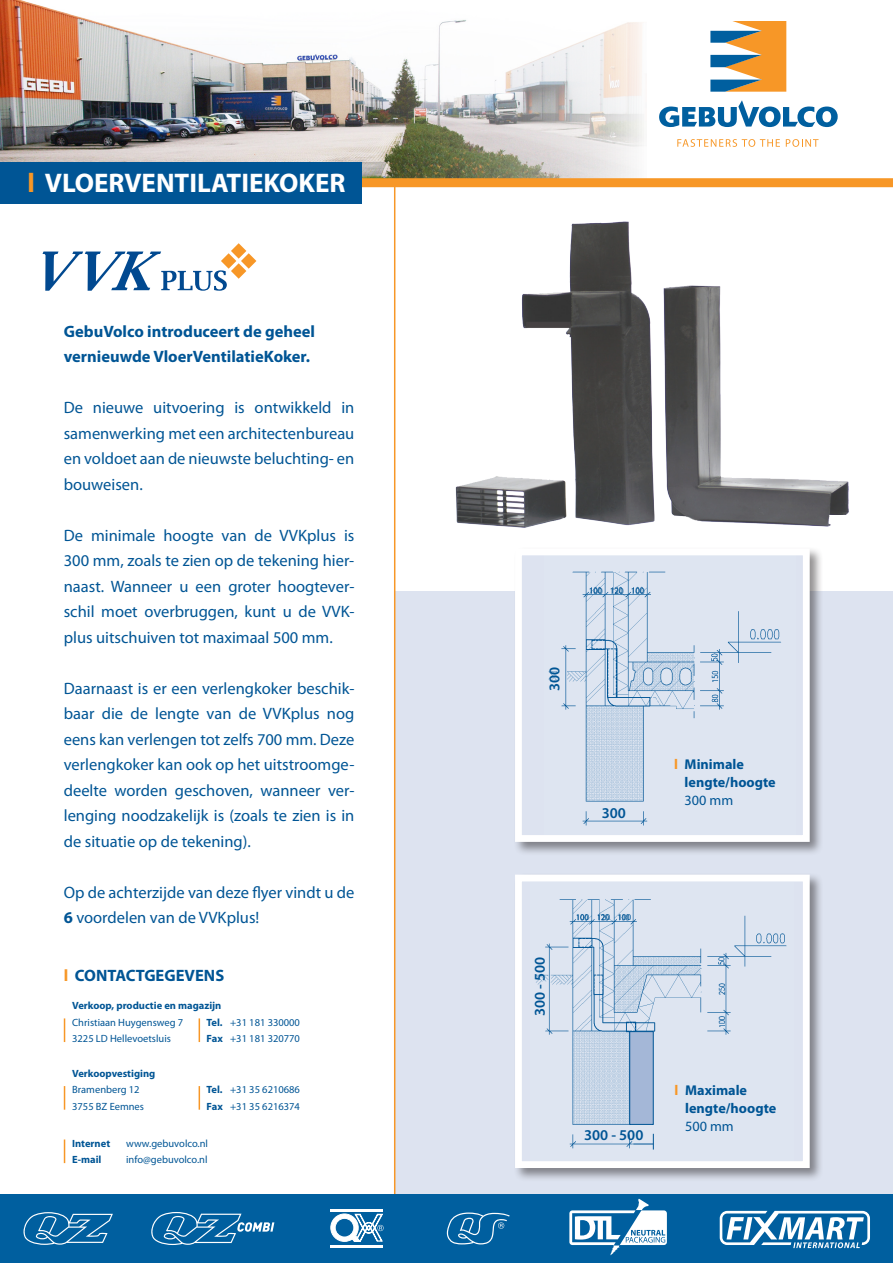
<style>
.page{position:relative;width:893px;height:1263px;background:#fff}
.page>*{position:absolute;margin:0;border:0;box-sizing:border-box;transform-origin:0 0}
.t1{font:700 27px "Myriad Pro";color:#fff}
.t2{font:16.5px/25.5px "Myriad Pro";color:#005595;text-align:justify}
.t3{font:700 16.5px "Myriad Pro";color:#005595}
.t4{font:600 15px "Myriad Pro";color:#005595}
.t5{font:700 14.25px "Myriad Pro";color:#005595}
.t6{font:14.25px "Myriad Pro";color:#005595}
.t7{font:10.5px "Myriad Pro";color:#005595}
.t8{font:700 10.5px "Myriad Pro";color:#005595}
.t9{font:9px "Myriad Pro";color:#005595}
.t10{font:8.7px "Myriad Pro";color:#005595}
.s1{color:#f79727}
.s2{font-weight:700}
</style>
<div class="page">
<img style="left:0;top:0;width:644px;height:178px">
<div style="left:395px;top:591px;width:498px;height:610px;background:#dde3f0"></div>
<hr style="left:394px;top:185px;width:1px;height:1025px;background:#f79727">
<div style="left:0;top:1195px;width:893px;height:68px;background:#005f9f"></div>
<hr style="left:330px;top:1209px;width:53px;height:3px;background:#fff">
<hr style="left:330px;top:1245px;width:53px;height:2px;background:#fff">
<svg style="left:330px;top:1213px;width:54px;height:29px"></svg>
<svg style="left:447px;top:1212px;width:63px;height:32px"></svg>
<svg style="left:151px;top:1212px;width:123px;height:33px"></svg>
<svg style="left:24px;top:1212px;width:89px;height:33px"></svg>
<svg style="left:720px;top:1211px;width:150px;height:37px"></svg>
<svg style="left:569px;top:1199px;width:98px;height:56px"></svg>
<div style="left:0;top:178px;width:893px;height:9px;background:#f79727"></div>
<img style="left:455px;top:221px;width:394px;height:307px">
<div style="left:513px;top:546px;width:311px;height:310px;background:#231f20;opacity:.5"></div>
<div style="left:518px;top:552px;width:288px;height:286px;background:#dde3f0"></div>
<img style="left:548px;top:571px;width:233px;height:255px">
<div style="left:515px;top:548px;width:295px;height:294px;border:7px solid #fff"></div>
<div style="left:513px;top:872px;width:311px;height:310px;background:#231f20;opacity:.5"></div>
<div style="left:518px;top:878px;width:288px;height:286px;background:#dde3f0"></div>
<img style="left:536px;top:899px;width:251px;height:251px">
<div style="left:515px;top:875px;width:295px;height:293px;border:7px solid #fff"></div>
<svg style="left:43px;top:243px;width:213px;height:48px"></svg>
<div style="left:0;top:162px;width:361px;height:42px;background:#005595"></div>
<div style="left:629px;top:1031px;width:25px;height:94px;background:#a4b7d7;border:1px solid #005595"></div>
<div style="left:594px;top:1133px;width:18px;height:10px;background:#dde3f0"></div>
<div style="left:605px;top:812px;width:18px;height:8px;background:#dde3f0"></div>
<svg style="left:633px;top:1134px;width:21px;height:15px"></svg>
<svg style="left:64px;top:1018px;width:1px;height:24px"></svg>
<svg style="left:199px;top:1018px;width:1px;height:24px"></svg>
<svg style="left:64px;top:1086px;width:1px;height:24px"></svg>
<svg style="left:64px;top:1139px;width:1px;height:24px"></svg>
<svg style="left:199px;top:1086px;width:1px;height:24px"></svg>
<svg style="left:659px;top:100px;width:179px;height:27px"></svg>
<svg style="left:710px;top:21px;width:76px;height:71px"></svg>
<svg style="left:677px;top:139px;width:103px;height:8px"></svg>
<svg style="left:786px;top:139px;width:32px;height:8px"></svg>
<p class="t1" style="left:27px;top:165px;width:320px"><span class="s1">l</span> VLOERVENTILATIEKOKER</p>
<p class="t3" style="left:64px;top:320px;width:253px">GebuVolco introduceert de geheel</p>
<p class="t3" style="left:64px;top:346px;width:248px">vernieuwde VloerVentilatieKoker.</p>
<p class="t2" style="left:64px;top:395px;width:292px">De nieuwe uitvoering is ontwikkeld in samenwerking met een architectenbureau en voldoet aan de nieuwste beluchting- en bouweisen.</p>
<p class="t2" style="left:64px;top:522px;width:292px">De minimale hoogte van de VVKplus is 300 mm, zoals te zien op de tekening hier&shy;naast. Wanneer u een groter hoogtever&shy;schil moet overbruggen, kunt u de VVK&shy;plus uitschuiven tot maximaal 500 mm.</p>
<p class="t2" style="left:64px;top:675px;width:292px">Daarnaast is er een verlengkoker beschik&shy;baar die de lengte van de VVKplus nog eens kan verlengen tot zelfs 700 mm. Deze verlengkoker kan ook op het uitstroomge&shy;deelte worden geschoven, wanneer ver&shy;lenging noodzakelijk is (zoals te zien is in de situatie op de tekening).</p>
<p class="t2" style="left:64px;top:879px;width:292px">Op de achterzijde van deze flyer vindt u de<br><span class="s2">6</span> voordelen van de VVKplus!</p>
<p class="t3" style="left:64px;top:965px;width:162px"><span class="s1">l</span> CONTACTGEGEVENS</p>
<p class="t8" style="left:72px;top:998px;width:151px">Verkoop, productie en magazijn</p>
<p class="t7" style="left:72px;top:1015px;width:113px">Christiaan Huygensweg 7</p>
<p class="t7" style="left:72px;top:1032px;width:100px">3225 LD Hellevoetsluis</p>
<p class="t8" style="left:72px;top:1066px;width:85px">Verkoopvestiging</p>
<p class="t7" style="left:72px;top:1083px;width:69px">Bramenberg 12</p>
<p class="t7" style="left:72px;top:1099px;width:73px">3755 BZ Eemnes</p>
<p class="t8" style="left:72px;top:1136px;width:39px">Internet</p>
<p class="t7" style="left:126px;top:1136px;width:83px">www.gebuvolco.nl</p>
<p class="t8" style="left:72px;top:1153px;width:31px">E-mail</p>
<p class="t7" style="left:126px;top:1153px;width:83px">info@gebuvolco.nl</p>
<p class="t7" style="left:207px;top:1015px;width:95px"><span class="s2">Tel.</span> +31 181 330000</p>
<p class="t7" style="left:207px;top:1032px;width:95px"><span class="s2">Fax</span> +31 181 320770</p>
<p class="t7" style="left:207px;top:1083px;width:95px"><span class="s2">Tel.</span> +31 35 6210686</p>
<p class="t7" style="left:207px;top:1099px;width:95px"><span class="s2">Fax</span> +31 35 6216374</p>
<p class="t4" style="left:545px;top:691px;width:26px;rotate:-90deg">300</p>
<p class="t9" style="left:589px;top:585px;width:57px">100 120 100</p>
<p class="t4" style="left:602px;top:803px;width:26px">300</p>
<p class="t5" style="left:674px;top:755px;width:71px"><span class="s1">l</span> Minimale</p>
<p class="t5" style="left:685px;top:773px;width:93px">lengte/hoogte</p>
<p class="t6" style="left:685px;top:791px;width:50px">300 mm</p>
<p class="t4" style="left:530px;top:1016px;width:61px;rotate:-90deg">300 - 500</p>
<p class="t10" style="left:576px;top:912px;width:57px">100 120 100</p>
<p class="t4" style="left:584px;top:1125px;width:61px">300 - 500</p>
<p class="t5" style="left:675px;top:1081px;width:74px"><span class="s1">l</span> Maximale</p>
<p class="t5" style="left:685px;top:1099px;width:93px">lengte/hoogte</p>
<p class="t6" style="left:685px;top:1117px;width:50px">500 mm</p>
</div>
